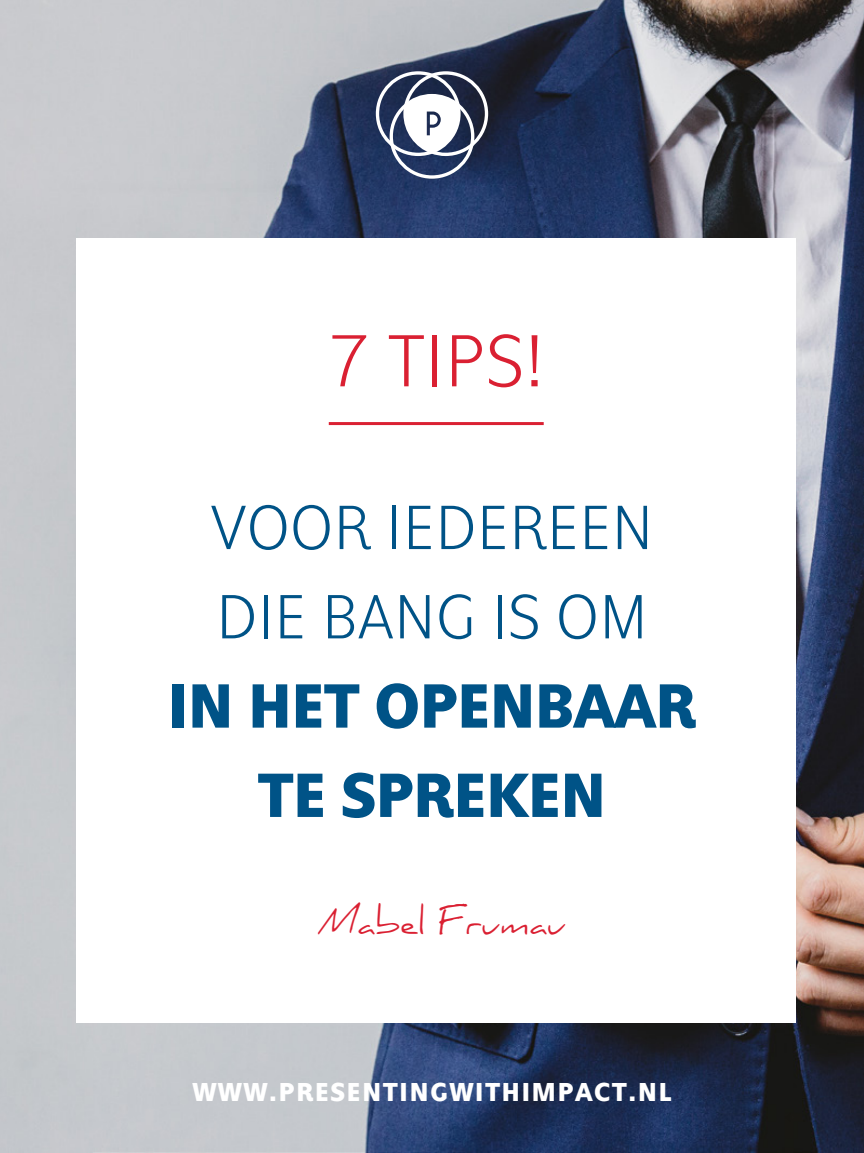
<style>
.page{position:relative;width:864px;height:1153px;background:#fff}
.page>*{position:absolute;margin:0;border:0;box-sizing:border-box;transform-origin:0 0}
.t1{font:76.5px "Eau Naturelle Sans Light Lining";color:#da2032}
.t2{font:300 64.95px/89.2px "Eau Naturelle Sans";color:#005387}
.t3{font:800 64.95px/89.2px "Eau Naturelle Sans";color:#005387;text-align:center}
.t4{font:34.5px "Daniel";color:#da2032}
.t5{font:27px "Eau Naturelle Sans Heavy Lining";letter-spacing:.07em;color:#fff}
</style>
<div class="page">
<img style="left:0;top:0;width:863px;height:1152px">
<div style="left:77px;top:238px;width:718px;height:785px;background:#fff"></div>
<svg style="left:388px;top:70px;width:101px;height:110px"></svg>
<hr style="left:328px;top:422px;width:215px;height:3px;background:#da2032">
<h1 class="t1" style="left:327px;top:319px;width:218px">7 TIPS!</h1>
<h2 class="t2" style="left:210px;top:483px;width:444px">VOOR IEDEREEN<br>DIE BANG IS OM</h2>
<h2 class="t3" style="left:168px;top:661px;width:529px">IN HET OPENBAAR<br>TE SPREKEN</h2>
<p class="t4" style="left:318px;top:902px;width:250px">Mabel Frumau</p>
<p class="t5" style="left:193px;top:1076px;width:479px">WWW.PRESENTINGWITHIMPACT.NL</p>
</div>
